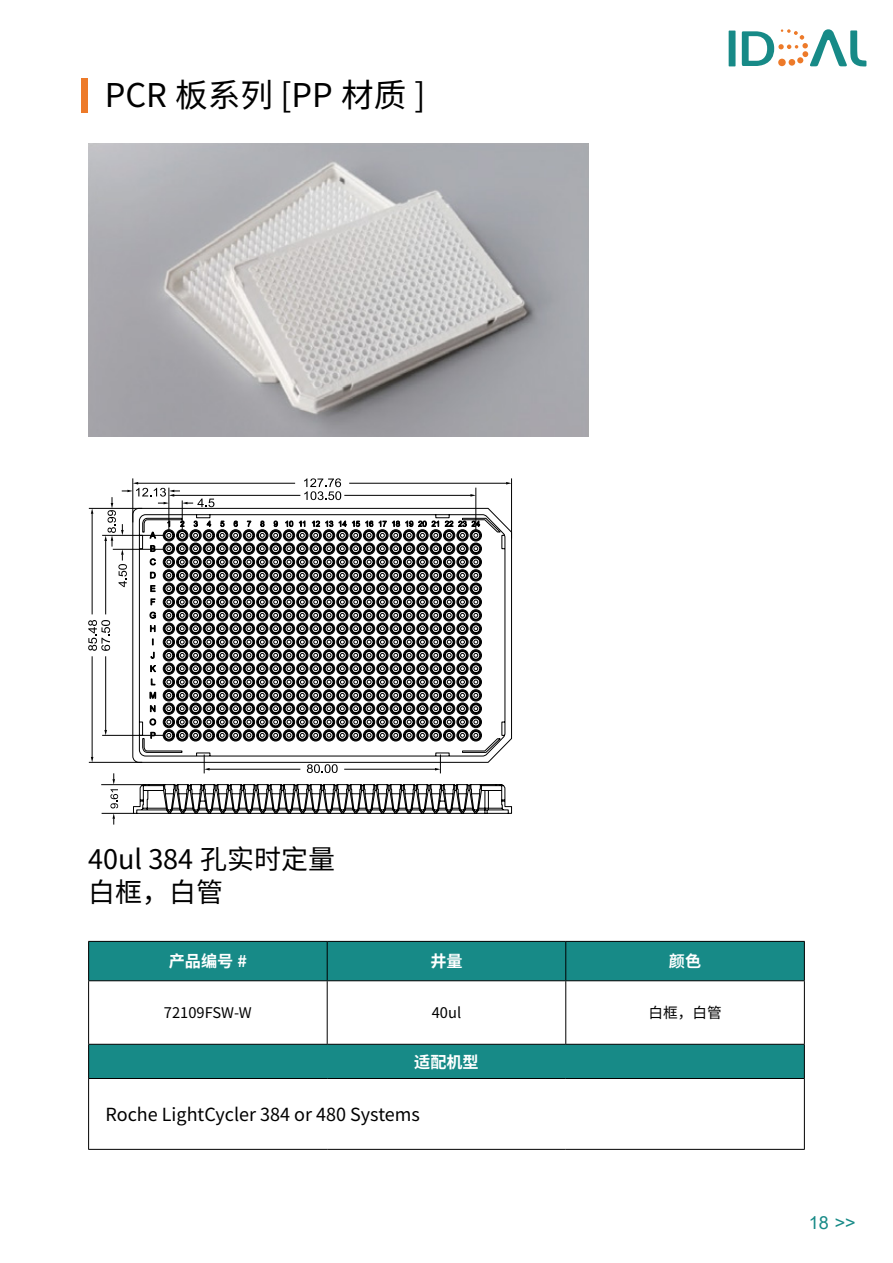
<style>
.page{position:relative;width:893px;height:1263px;background:#fff}
.page>*{position:absolute;margin:0;border:0;box-sizing:border-box;transform-origin:0 0}
.t1{font:32.7px "Source Han Sans SC";color:#000}
.t2{font:27px/32.4px "Source Han Sans SC";color:#000}
.t3{font:18px "Source Han Sans SC";color:#000}
.t4{font:18px "Arial";color:#178a87}
.t5{font:700 16.2px "Source Han Sans CN";color:#fff}
.t6{font:14.7px "Source Han Sans SC";color:#000}
</style>
<div class="page">
<div style="left:729px;top:31px;width:6px;height:35px;background:#178a87"></div>
<svg style="left:742px;top:29px;width:124px;height:38px"></svg>
<div style="left:81px;top:78px;width:6px;height:35px;background:#ed7a29"></div>
<svg style="left:89px;top:942px;width:715px;height:136px;fill:#178a87"></svg>
<hr style="left:327px;top:942px;width:1px;height:38px;background:#000">
<hr style="left:327px;top:981px;width:1px;height:63px;background:#000">
<hr style="left:88px;top:941px;width:239px;height:1px;background:#000">
<hr style="left:88px;top:942px;width:1px;height:38px;background:#000">
<hr style="left:327px;top:941px;width:239px;height:1px;background:#000">
<hr style="left:566px;top:941px;width:239px;height:1px;background:#000">
<hr style="left:565px;top:942px;width:1px;height:38px;background:#000">
<hr style="left:804px;top:942px;width:1px;height:38px;background:#000">
<hr style="left:88px;top:980px;width:239px;height:1px;background:#000">
<hr style="left:88px;top:981px;width:1px;height:63px;background:#000">
<hr style="left:327px;top:980px;width:239px;height:1px;background:#000">
<hr style="left:566px;top:980px;width:239px;height:1px;background:#000">
<hr style="left:565px;top:981px;width:1px;height:63px;background:#000">
<hr style="left:804px;top:981px;width:1px;height:63px;background:#000">
<hr style="left:88px;top:1044px;width:239px;height:1px;background:#000">
<hr style="left:88px;top:1045px;width:1px;height:33px;background:#000">
<hr style="left:327px;top:1044px;width:239px;height:1px;background:#000">
<hr style="left:566px;top:1044px;width:239px;height:1px;background:#000">
<hr style="left:804px;top:1045px;width:1px;height:33px;background:#000">
<hr style="left:88px;top:1078px;width:239px;height:1px;background:#000">
<hr style="left:88px;top:1079px;width:1px;height:70px;background:#000">
<hr style="left:327px;top:1078px;width:239px;height:1px;background:#000">
<hr style="left:566px;top:1078px;width:239px;height:1px;background:#000">
<hr style="left:804px;top:1079px;width:1px;height:70px;background:#000">
<hr style="left:88px;top:1149px;width:239px;height:1px;background:#000">
<hr style="left:327px;top:1149px;width:239px;height:1px;background:#000">
<hr style="left:566px;top:1149px;width:239px;height:1px;background:#000">
<img style="left:88px;top:144px;width:500px;height:292px">
<svg style="left:133px;top:784px;width:379px;height:30px"></svg>
<svg style="left:132px;top:508px;width:380px;height:255px"></svg>
<hr style="left:92px;top:656px;width:1px;height:101px;background:#000">
<hr style="left:349px;top:483px;width:158px;height:1px;background:#000">
<svg style="left:307px;top:764px;width:31px;height:9px"></svg>
<hr style="left:89px;top:762px;width:53px;height:1px;background:#000">
<hr style="left:209px;top:769px;width:91px;height:1px;background:#000">
<hr style="left:344px;top:769px;width:91px;height:1px;background:#000">
<svg style="left:204px;top:754px;width:6px;height:19px"></svg>
<svg style="left:435px;top:754px;width:6px;height:19px"></svg>
<hr style="left:511px;top:478px;width:1px;height:61px;background:#000">
<svg style="left:88px;top:478px;width:394px;height:257px"></svg>
<hr style="left:102px;top:535px;width:61px;height:1px;background:#000">
<hr style="left:102px;top:735px;width:61px;height:1px;background:#000">
<hr style="left:113px;top:549px;width:50px;height:1px;background:#000">
<hr style="left:101px;top:784px;width:44px;height:1px;background:#000">
<hr style="left:102px;top:813px;width:32px;height:1px;background:#000">
<svg style="left:110px;top:773px;width:8px;height:51px"></svg>
<h1 class="t1" style="left:105px;top:76px;width:322px">PCR 板系列 [PP 材质 ]</h1>
<h2 class="t2" style="left:88px;top:844px;width:248px">40ul 384 孔实时定量白框，白管</h2>
<p class="t5" style="left:169px;top:952px;width:80px">产品编号 #</p>
<p class="t5" style="left:430px;top:952px;width:34px">井量</p>
<p class="t5" style="left:669px;top:952px;width:34px">颜色</p>
<p class="t6" style="left:164px;top:1004px;width:89px">72109FSW-W</p>
<p class="t6" style="left:432px;top:1004px;width:31px">40ul</p>
<p class="t6" style="left:648px;top:1004px;width:75px">白框，白管</p>
<p class="t5" style="left:414px;top:1052px;width:66px">适配机型</p>
<p class="t3" style="left:106px;top:1104px;width:316px">Roche LightCycler 384 or 480 Systems</p>
<p class="t4" style="left:809px;top:1210px;width:48px">18 &gt;&gt;</p>
</div>
